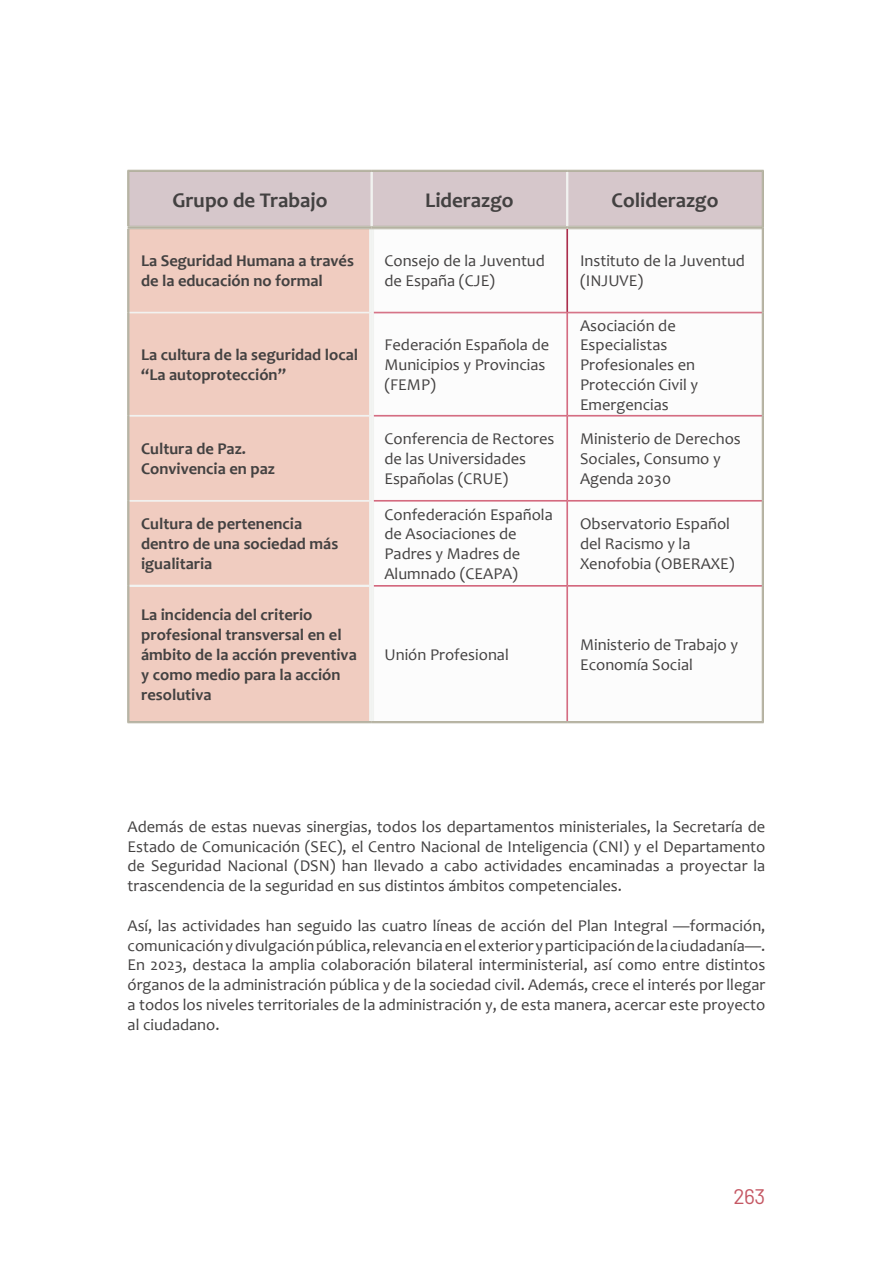
<style>
.page{position:relative;width:893px;height:1263px;background:#fff}
.page>*{position:absolute;margin:0;border:0;box-sizing:border-box;transform-origin:0 0}
.t1{font:700 21px "Candara";color:#434141}
.t2{font:21px "Barlow";color:#c55864}
.t3{font:16.5px/19.8px "Candara";color:#434141}
.t4{font:700 16.5px/19.8px "Candara";color:#434141}
</style>
<div class="page">
<div style="left:130px;top:172px;width:632px;height:54px;background:#d6c7cb"></div>
<div style="left:128px;top:227px;width:244px;height:86px;background:#f0ccc0"></div>
<svg style="left:374px;top:229px;width:388px;height:492px"></svg>
<div style="left:130px;top:314px;width:239px;height:407px;background:#f0ccc0"></div>
<div style="left:369px;top:229px;width:5px;height:84px;background:#f3f5f3"></div>
<div style="left:369px;top:313px;width:5px;height:103px;background:#f3f5f3"></div>
<div style="left:369px;top:416px;width:5px;height:85px;background:#f3f5f3"></div>
<div style="left:369px;top:501px;width:5px;height:85px;background:#f3f5f3"></div>
<div style="left:369px;top:586px;width:5px;height:135px;background:#f3f5f3"></div>
<hr style="left:567px;top:721px;width:197px;height:2px;background:#f3f5f3">
<hr style="left:128px;top:226px;width:244px;height:1px;background:#b4b1a0">
<hr style="left:128px;top:227px;width:244px;height:1px;background:#b4b1a0">
<hr style="left:128px;top:228px;width:244px;height:1px;background:#b4b1a0">
<hr style="left:372px;top:226px;width:195px;height:1px;background:#b4b1a0">
<hr style="left:372px;top:227px;width:195px;height:1px;background:#b4b1a0">
<hr style="left:372px;top:228px;width:195px;height:1px;background:#b4b1a0">
<hr style="left:567px;top:226px;width:195px;height:1px;background:#b4b1a0">
<hr style="left:567px;top:227px;width:195px;height:1px;background:#b4b1a0">
<hr style="left:567px;top:228px;width:195px;height:1px;background:#b4b1a0">
<hr style="left:371px;top:172px;width:1px;height:54px;background:#f1f2f0">
<hr style="left:372px;top:172px;width:1px;height:54px;background:#f1f2f0">
<hr style="left:566px;top:172px;width:1px;height:54px;background:#f1f2f0">
<hr style="left:567px;top:172px;width:1px;height:54px;background:#f1f2f0">
<hr style="left:568px;top:172px;width:1px;height:54px;background:#f1f2f0">
<hr style="left:129px;top:585px;width:240px;height:1px;background:#f1f2f0">
<hr style="left:129px;top:586px;width:240px;height:1px;background:#f1f2f0">
<hr style="left:129px;top:312px;width:240px;height:1px;background:#f1f2f0">
<hr style="left:129px;top:313px;width:240px;height:1px;background:#f1f2f0">
<hr style="left:129px;top:415px;width:240px;height:1px;background:#f1f2f0">
<hr style="left:129px;top:416px;width:240px;height:1px;background:#f1f2f0">
<hr style="left:129px;top:500px;width:240px;height:1px;background:#f1f2f0">
<hr style="left:129px;top:501px;width:240px;height:1px;background:#f1f2f0">
<hr style="left:567px;top:229px;width:1px;height:83px;background:#aa2747">
<hr style="left:374px;top:312px;width:193px;height:1px;background:#d4687e">
<hr style="left:374px;top:313px;width:193px;height:1px;background:#d4687e">
<hr style="left:567px;top:312px;width:195px;height:1px;background:#d4687e">
<hr style="left:567px;top:313px;width:195px;height:1px;background:#d4687e">
<hr style="left:567px;top:313px;width:1px;height:102px;background:#d4687e">
<hr style="left:374px;top:415px;width:193px;height:1px;background:#d4687e">
<hr style="left:374px;top:416px;width:193px;height:1px;background:#d4687e">
<hr style="left:567px;top:415px;width:195px;height:1px;background:#d4687e">
<hr style="left:567px;top:416px;width:195px;height:1px;background:#d4687e">
<hr style="left:567px;top:416px;width:1px;height:84px;background:#d4687e">
<hr style="left:374px;top:500px;width:193px;height:1px;background:#d4687e">
<hr style="left:374px;top:501px;width:193px;height:1px;background:#d4687e">
<hr style="left:567px;top:500px;width:195px;height:1px;background:#d4687e">
<hr style="left:567px;top:501px;width:195px;height:1px;background:#d4687e">
<hr style="left:567px;top:501px;width:1px;height:84px;background:#d4687e">
<hr style="left:374px;top:585px;width:193px;height:1px;background:#d4687e">
<hr style="left:374px;top:586px;width:193px;height:1px;background:#d4687e">
<hr style="left:567px;top:585px;width:195px;height:1px;background:#d4687e">
<hr style="left:567px;top:586px;width:195px;height:1px;background:#d4687e">
<hr style="left:567px;top:586px;width:1px;height:135px;background:#d4687e">
<hr style="left:127px;top:229px;width:1px;height:84px;background:#b4b1a0">
<hr style="left:128px;top:229px;width:1px;height:84px;background:#b4b1a0">
<hr style="left:129px;top:229px;width:1px;height:84px;background:#b4b1a0">
<hr style="left:127px;top:313px;width:1px;height:103px;background:#b4b1a0">
<hr style="left:128px;top:313px;width:1px;height:103px;background:#b4b1a0">
<hr style="left:129px;top:313px;width:1px;height:103px;background:#b4b1a0">
<hr style="left:127px;top:416px;width:1px;height:85px;background:#b4b1a0">
<hr style="left:128px;top:416px;width:1px;height:85px;background:#b4b1a0">
<hr style="left:129px;top:416px;width:1px;height:85px;background:#b4b1a0">
<hr style="left:127px;top:501px;width:1px;height:85px;background:#b4b1a0">
<hr style="left:128px;top:501px;width:1px;height:85px;background:#b4b1a0">
<hr style="left:129px;top:501px;width:1px;height:85px;background:#b4b1a0">
<hr style="left:127px;top:586px;width:1px;height:137px;background:#b4b1a0">
<hr style="left:128px;top:586px;width:1px;height:136px;background:#b4b1a0">
<hr style="left:129px;top:586px;width:1px;height:135px;background:#b4b1a0">
<hr style="left:129px;top:721px;width:243px;height:1px;background:#b4b1a0">
<hr style="left:128px;top:722px;width:244px;height:1px;background:#b4b1a0">
<hr style="left:372px;top:721px;width:195px;height:1px;background:#b4b1a0">
<hr style="left:372px;top:722px;width:195px;height:1px;background:#b4b1a0">
<hr style="left:567px;top:721px;width:195px;height:1px;background:#b4b1a0">
<hr style="left:567px;top:722px;width:197px;height:1px;background:#b4b1a0">
<hr style="left:762px;top:227px;width:1px;height:86px;background:#b4b1a0">
<hr style="left:763px;top:227px;width:1px;height:86px;background:#b4b1a0">
<hr style="left:762px;top:313px;width:1px;height:103px;background:#b4b1a0">
<hr style="left:763px;top:313px;width:1px;height:103px;background:#b4b1a0">
<hr style="left:762px;top:416px;width:1px;height:85px;background:#b4b1a0">
<hr style="left:763px;top:416px;width:1px;height:85px;background:#b4b1a0">
<hr style="left:762px;top:501px;width:1px;height:85px;background:#b4b1a0">
<hr style="left:763px;top:501px;width:1px;height:85px;background:#b4b1a0">
<hr style="left:762px;top:586px;width:1px;height:135px;background:#b4b1a0">
<hr style="left:763px;top:586px;width:1px;height:137px;background:#b4b1a0">
<hr style="left:128px;top:170px;width:244px;height:1px;background:#b4b1a0">
<hr style="left:129px;top:171px;width:243px;height:1px;background:#b4b1a0">
<hr style="left:372px;top:170px;width:195px;height:1px;background:#b4b1a0">
<hr style="left:372px;top:171px;width:195px;height:1px;background:#b4b1a0">
<hr style="left:567px;top:170px;width:197px;height:1px;background:#b4b1a0">
<hr style="left:567px;top:171px;width:196px;height:1px;background:#b4b1a0">
<hr style="left:127px;top:170px;width:1px;height:56px;background:#b4b1a0">
<hr style="left:128px;top:171px;width:1px;height:55px;background:#b4b1a0">
<hr style="left:129px;top:172px;width:1px;height:54px;background:#b4b1a0">
<hr style="left:762px;top:172px;width:1px;height:55px;background:#b4b1a0">
<hr style="left:763px;top:170px;width:1px;height:57px;background:#b4b1a0">
<p class="t1" style="left:172px;top:187px;width:156px">Grupo de Trabajo</p>
<p class="t1" style="left:425px;top:187px;width:90px">Liderazgo</p>
<p class="t1" style="left:611px;top:187px;width:109px">Coliderazgo</p>
<p class="t4" style="left:141px;top:251px;width:214px">La Seguridad Humana a través de la educación no formal</p>
<p class="t3" style="left:384px;top:251px;width:162px">Consejo de la Juventud de España (CJE)</p>
<p class="t3" style="left:580px;top:251px;width:166px">Instituto de la Juventud (INJUVE)</p>
<p class="t4" style="left:141px;top:345px;width:219px">La cultura de la seguridad local “La autoprotección”</p>
<p class="t3" style="left:384px;top:335px;width:166px">Federación Española de<br>Municipios y Provincias (FEMP)</p>
<p class="t3" style="left:580px;top:315px;width:120px">Asociación de<br>Especialistas<br>Profesionales en<br>Protección Civil y<br>Emergencias</p>
<p class="t4" style="left:141px;top:439px;width:135px">Cultura de Paz.<br>Convivencia en paz</p>
<p class="t3" style="left:384px;top:429px;width:172px">Conferencia de Rectores de las Universidades<br>Españolas (CRUE)</p>
<p class="t3" style="left:580px;top:429px;width:162px">Ministerio de Derechos<br>Sociales, Consumo y<br>Agenda 2030</p>
<p class="t4" style="left:141px;top:514px;width:199px">Cultura de pertenencia dentro de una sociedad más igualitaria</p>
<p class="t3" style="left:384px;top:504px;width:170px">Confederación Española de Asociaciones de<br>Padres y Madres de<br>Alumnado (CEAPA)</p>
<p class="t3" style="left:580px;top:514px;width:156px">Observatorio Español del Racismo y la<br>Xenofobia (OBERAXE)</p>
<p class="t4" style="left:141px;top:605px;width:217px">La incidencia del criterio profesional transversal en el ámbito de la acción preventiva y como medio para la acción resolutiva</p>
<p class="t3" style="left:384px;top:644px;width:126px">Unión Profesional</p>
<p class="t3" style="left:580px;top:635px;width:159px">Ministerio de Trabajo y<br>Economía Social</p>
<p class="t3" style="left:128px;top:816px;width:639px;text-align:justify">Además de estas nuevas sinergias, todos los departamentos ministeriales, la Secretaría de Estado de Comunicación (SEC), el Centro Nacional de Inteligencia (CNI) y el Departamento de Seguridad Nacional (DSN) han llevado a cabo actividades encaminadas a proyectar la trascendencia de la seguridad en sus distintos ámbitos competenciales.</p>
<p class="t3" style="left:128px;top:915px;width:639px;text-align:justify">Así, las actividades han seguido las cuatro líneas de acción del Plan Integral —formación, comunicación y divulgación pública, relevancia en el exterior y participación de la ciudadanía—.<br>En 2023, destaca la amplia colaboración bilateral interministerial, así como entre distintos órganos de la administración pública y de la sociedad civil. Además, crece el interés por llegar a todos los niveles territoriales de la administración y, de esta manera, acercar este proyecto al ciudadano.</p>
<p class="t2" style="left:733px;top:1183px;width:33px">263</p>
</div>
